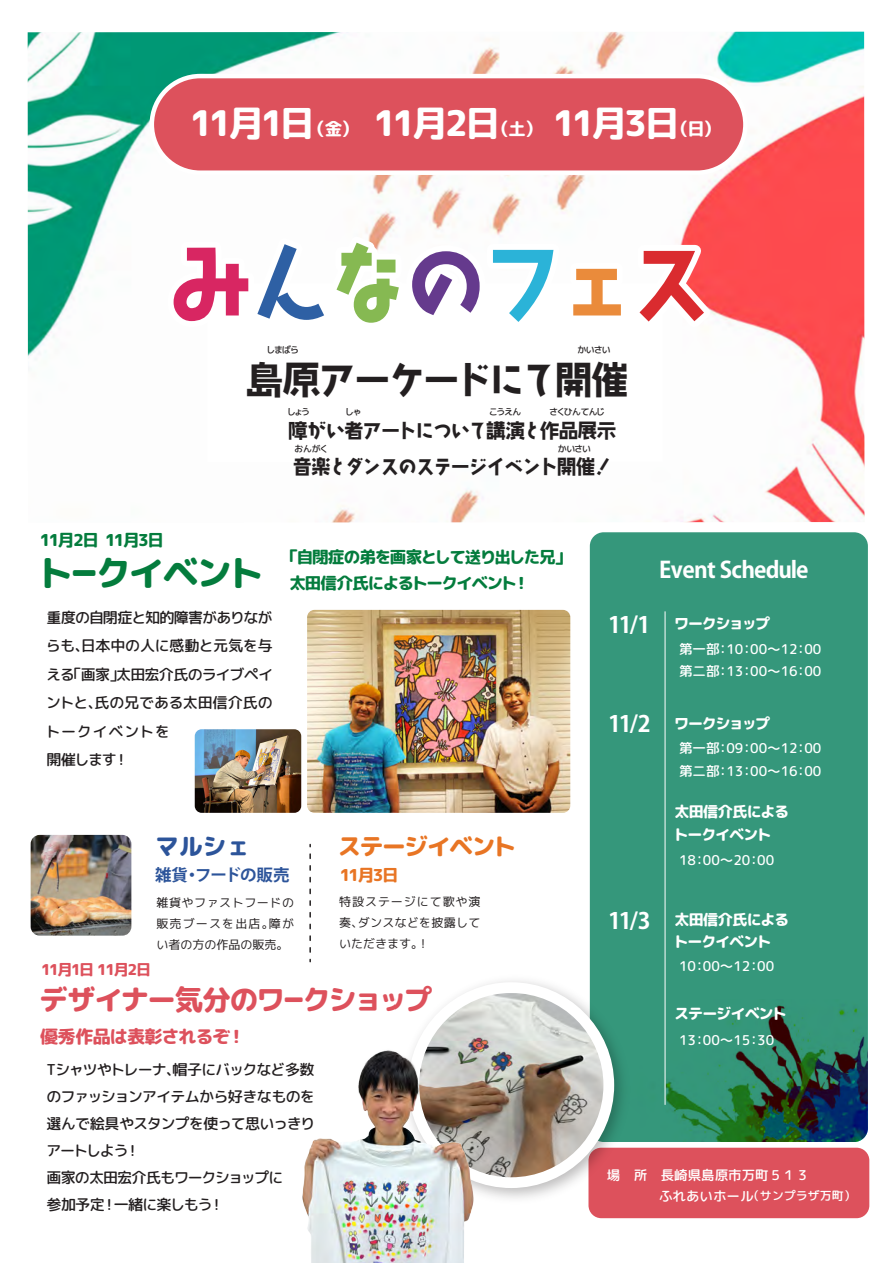
<style>
.page{position:relative;width:893px;height:1263px;background:#fff}
.page>*{position:absolute;margin:0;border:0;box-sizing:border-box;transform-origin:0 0}
.t1{font:37.65px "AB tombo bold";letter-spacing:-.085em;color:#231f20}
.t2{font:800 36px "Rounded Mplus 1 c";letter-spacing:-.08em;color:#047c3d}
.t3{font:800 35.4px "Rounded Mplus 1 c";letter-spacing:-.095em;color:#fff}
.t4{font:800 28.5px "Rounded Mplus 1 c";letter-spacing:-.065em;color:#dd515c}
.t5{font:800 23.85px "Rounded Mplus 1 c";letter-spacing:-.065em;color:#e87524}
.t6{font:800 23.85px "Rounded Mplus 1 c";color:#2c549a}
.t7{font:700 22.5px "Koz Go Pro";letter-spacing:-.04em;color:#fff}
.t8{font:19.65px/36px "AB tombo bold";letter-spacing:-.085em;color:#231f20}
.t9{font:800 18px "Rounded Mplus 1 c";letter-spacing:-.045em;color:#dd515c}
.t10{font:800 16.5px/25.5px "Rounded Mplus 1 c";letter-spacing:-.09em;color:#047c3d}
.t11{font:700 16.5px "Koz Go Pro";letter-spacing:-.03em;color:#2c549a}
.t12{font:800 16.5px "Rounded Mplus 1 c";letter-spacing:-.085em;color:#e87524}
.t13{font:500 15px/27px "Rounded Mplus 1 c";letter-spacing:-.055em;color:#231f20}
.t14{font:800 15px/22.5px "Rounded Mplus 1 c";letter-spacing:-.075em;color:#fff}
.t15{font:800 15px "Rounded Mplus 1 c";letter-spacing:-.1em;color:#fff}
.t16{font:800 15px "Rounded Mplus 1 c";letter-spacing:-.095em;color:#dd515c}
.t17{font:500 13.5px/22.5px "Rounded Mplus 1 c";color:#fff}
.t18{font:12px/21px "MPLUS1 p";letter-spacing:.045em;color:#231f20;text-align:justify}
.t19{font:500 12px "Rounded Mplus 1 c";color:#fff}
.t20{font:9px "mgenplus 1 cp medium";letter-spacing:-.055em;color:#231f20}
.s1{font-size:17.25px}
.s2{font-size:13.5px}
</style>
<div class="page">
<div style="left:590px;top:532px;width:278px;height:610px;background:#35977b;border-radius:14px"></div>
<img style="left:664px;top:999px;width:204px;height:143px">
<div style="left:588px;top:1148px;width:281px;height:70px;background:#dd515c;border-radius:13px"></div>
<img style="left:28px;top:32px;width:836px;height:491px">
<div style="left:207px;top:283px;width:456px;height:179px;background:#fff"></div>
<svg style="left:158px;top:227px;width:563px;height:112px"></svg>
<div style="left:152px;top:76px;width:593px;height:97px;background:#dd515c;border-radius:48px"></div>
<div style="left:150px;top:74px;width:598px;height:101px;border:4px solid #fff;border-radius:48px"></div>
<hr style="left:665px;top:611px;width:1px;height:494px;background:#fff">
<img style="left:31px;top:835px;width:100px;height:101px">
<svg style="left:309px;top:854px;width:2px;height:108px"></svg>
<img style="left:463px;top:969px;width:173px;height:240px">
<div style="left:408px;top:982px;width:206px;height:206px;background:#fff;border-radius:50%"></div>
<img style="left:419px;top:993px;width:184px;height:184px;border-radius:92px">
<img style="left:307px;top:610px;width:263px;height:203px">
<img style="left:195px;top:729px;width:106px;height:84px">
<img style="left:302px;top:1029px;width:189px;height:234px">
<h3 class="t3" style="left:190px;top:98px;width:532px">11月1日<span class="s1">（金）</span> 11月2日<span class="s1">（土）</span> 11月3日<span class="s1">（日）</span></h3>
<p class="t20" style="left:267px;top:343px;width:33px">しまばら</p>
<p class="t20" style="left:577px;top:343px;width:35px">かいさい</p>
<h1 class="t1" style="left:246px;top:360px;width:385px">島原アーケードにて開催</h1>
<h3 class="t8" style="left:288px;top:413px;width:330px">障がい者アートについて講演と作品展示音楽とダンスのステージイベント開催！</h3>
<p class="t20" style="left:346px;top:406px;width:16px">しゃ</p>
<p class="t20" style="left:490px;top:406px;width:33px">こうえん</p>
<p class="t20" style="left:549px;top:406px;width:57px">さくひんてんじ</p>
<p class="t20" style="left:558px;top:443px;width:35px">かいさい</p>
<p class="t20" style="left:288px;top:406px;width:23px">しょう</p>
<p class="t20" style="left:295px;top:443px;width:34px">おんがく</p>
<p class="t10" style="left:40px;top:527px;width:126px">11月2日 11月3日</p>
<h2 class="t2" style="left:37px;top:548px;width:228px">トークイベント</h2>
<p class="t13" style="left:45px;top:603px;width:229px;line-height:28.5px">重度の自閉症と知的障害がありながらも、日本中の人に感動と元気を与える「画家」太田宏介氏のライブペイントと、氏の兄である太田信介氏のトークイベントを<br>開催します！</p>
<p class="t10" style="left:289px;top:544px;width:283px;text-indent:-8px">「自閉症の弟を画家として送り出した兄」太田信介氏によるトークイベント！</p>
<h3 class="t6" style="left:155px;top:829px;width:97px">マルシェ</h3>
<h3 class="t5" style="left:337px;top:829px;width:180px">ステージイベント</h3>
<p class="t11" style="left:155px;top:864px;width:136px">雑貨・フードの販売</p>
<p class="t18" style="left:156px;top:892px;width:139px">雑貨やファストフードの販売ブースを出店。障がい者の方の作品の販売。</p>
<p class="t18" style="left:339px;top:891px;width:143px">特設ステージにて歌や演奏、ダンスなどを披露していただきます。！</p>
<p class="t12" style="left:340px;top:863px;width:60px">11月3日</p>
<p class="t16" style="left:41px;top:958px;width:112px">11月1日 11月2日</p>
<h3 class="t4" style="left:40px;top:979px;width:394px">デザイナー気分のワークショップ</h3>
<p class="t9" style="left:40px;top:1024px;width:207px">優秀作品は表彰されるぞ！</p>
<h3 class="t7" style="left:659px;top:555px;width:151px">Event Schedule</h3>
<h3 class="t7" style="left:608px;top:610px;width:43px">11/1</h3>
<p class="t15" style="left:674px;top:612px;width:97px">ワークショップ</p>
<p class="t17" style="left:679px;top:638px;width:144px">第一部：10：00～12：00第二部：13：00～16：00</p>
<h3 class="t7" style="left:608px;top:710px;width:44px">11/2</h3>
<p class="t15" style="left:674px;top:713px;width:97px">ワークショップ</p>
<p class="t17" style="left:679px;top:737px;width:144px">第一部：09：00～12：00第二部：13：00～16：00</p>
<p class="t14" style="left:674px;top:800px;width:117px">太田信介氏によるトークイベント</p>
<p class="t17" style="left:679px;top:849px;width:97px">18：00～20：00</p>
<h3 class="t7" style="left:608px;top:906px;width:44px">11/3</h3>
<p class="t14" style="left:674px;top:908px;width:117px">太田信介氏によるトークイベント</p>
<p class="t17" style="left:679px;top:955px;width:97px">10：00～12：00</p>
<p class="t14" style="left:674px;top:1002px;width:114px">ステージイベント</p>
<p class="t17" style="left:679px;top:1028px;width:97px">13：00～15：30</p>
<p class="t13" style="left:46px;top:1056px;width:271px">Tシャツやトレーナ、帽子にバックなど多数のファッションアイテムから好きなものを選んで絵具やスタンプを使って思いっきりアートしよう！<br>画家の太田宏介氏もワークショップに<br>参加予定！一緒に楽しもう！</p>
<p class="t17" style="left:607px;top:1163px;width:204px">場　所　長崎県島原市万町５１３</p>
<p class="t19" style="left:659px;top:1187px;width:198px"><span class="s2">ふれあいホール</span>（サンプラザ万町）</p>
</div>
